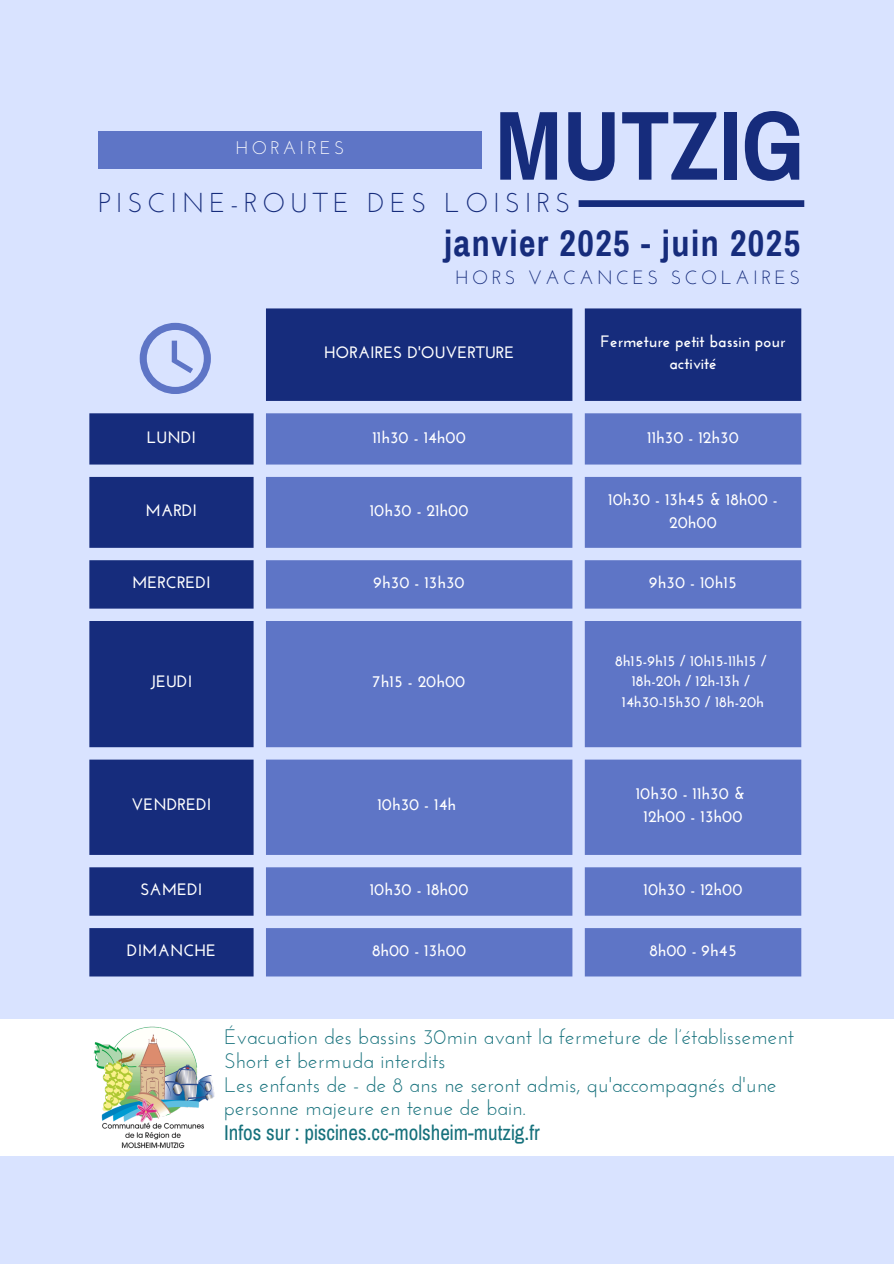
<style>
.page{position:relative;width:894px;height:1264px;background:#fff}
.page>*{position:absolute;margin:0;border:0;box-sizing:border-box;transform-origin:0 0}
.t1{font:700 98.25px "Archivo Narrow";color:#162c7c}
.t2{font:700 36px "Archivo Narrow";letter-spacing:.04em;color:#162c7c}
.t3{font:27.3px "Josefin Sans";letter-spacing:.18em;color:#162c7c}
.t4{font:21px/23.9px "Josefin Sans";color:#16717c}
.t5{font:19.2px "Josefin Sans";letter-spacing:.18em;color:#162c7c}
.t6{font:18.3px "Josefin Sans";letter-spacing:.18em;color:#fff}
.t7{font:700 16.5px/22.5px "Josefin Sans";color:#fff;text-align:center}
.t8{font:700 15px "Josefin Sans";color:#fff}
.s1{font-family:"Archivo Narrow"}
</style>
<div class="page">
<div style="left:0;top:0;width:893px;height:1263px;background:#d9e3ff"></div>
<div style="left:0;top:1019px;width:893px;height:136px;background:#fff"></div>
<img style="left:93px;top:1026px;width:122px;height:123px">
<div style="left:578px;top:200px;width:226px;height:7px;background:#162c7c"></div>
<div style="left:98px;top:131px;width:383px;height:38px;background:#5e75c6"></div>
<svg style="left:89px;top:308px;width:712px;height:668px;fill:#162c7c"></svg>
<svg style="left:266px;top:413px;width:535px;height:563px;background:#7085ce"></svg>
<svg style="left:140px;top:323px;width:70px;height:71px"></svg>
<p class="t1" style="left:495px;top:93px;width:310px">MUTZIG</p>
<p class="t3" style="left:98px;top:191px;width:473px">PISCINE-ROUTE DES LOISIRS</p>
<h3 class="t6" style="left:235px;top:140px;width:110px">HORAIRES</h3>
<p class="t2" style="left:444px;top:224px;width:357px">janvier 2025 - juin 2025</p>
<p class="t5" style="left:455px;top:269px;width:346px">HORS VACANCES SCOLAIRES</p>
<h2 class="t7" style="left:324px;top:342px;width:192px">HORAIRES D'OUVERTURE</h2>
<h4 class="t7" style="left:600px;top:331px;width:186px">Fermeture petit bassin pour activité</h4>
<p class="t7" style="left:147px;top:427px;width:51px">LUNDI</p>
<p class="t7" style="left:372px;top:427px;width:95px">11h30 - 14h00</p>
<p class="t7" style="left:647px;top:427px;width:93px">11h30 - 12h30</p>
<p class="t7" style="left:146px;top:501px;width:53px">MARDI</p>
<p class="t7" style="left:369px;top:501px;width:100px">10h30 - 21h00</p>
<p class="t7" style="left:608px;top:489px;width:171px">10h30 - 13h45 &amp; 18h00 -<br>20h00</p>
<p class="t7" style="left:132px;top:573px;width:80px">MERCREDI</p>
<p class="t7" style="left:373px;top:573px;width:93px">9h30 - 13h30</p>
<p class="t7" style="left:649px;top:573px;width:89px">9h30 - 10h15</p>
<p class="t7" style="left:150px;top:672px;width:43px">JEUDI</p>
<p class="t7" style="left:373px;top:672px;width:94px">7h15 - 20h00</p>
<p class="t7" style="left:131px;top:794px;width:81px">VENDREDI</p>
<p class="t7" style="left:377px;top:794px;width:80px">10h30 - 14h</p>
<p class="t8" style="left:615px;top:654px;width:153px">8h15-9h15 / 10h15-11h15 /</p>
<p class="t8" style="left:631px;top:675px;width:119px">18h-20h / 12h-13h /</p>
<p class="t8" style="left:621px;top:695px;width:144px">14h30-15h30 / 18h-20h</p>
<p class="t7" style="left:635px;top:783px;width:111px">10h30 - 11h30 &amp;</p>
<p class="t7" style="left:643px;top:806px;width:100px">12h00 - 13h00</p>
<p class="t7" style="left:140px;top:880px;width:64px">SAMEDI</p>
<p class="t7" style="left:369px;top:880px;width:100px">10h30 - 18h00</p>
<p class="t7" style="left:643px;top:880px;width:100px">10h30 - 12h00</p>
<p class="t7" style="left:127px;top:940px;width:90px">DIMANCHE</p>
<p class="t7" style="left:372px;top:940px;width:96px">8h00 - 13h00</p>
<p class="t7" style="left:649px;top:940px;width:89px">8h00 - 9h45</p>
<h1 class="t4" style="left:224px;top:1027px;width:571px">Évacuation des bassins 30min avant la fermeture de l’établissement Short et bermuda interdits<br>Les enfants de - de 8 ans ne seront admis, qu'accompagnés d'une personne majeure en tenue de bain.<br><span class="s1">Infos sur : piscines.cc-molsheim-mutzig.fr</span></h1>
</div>
